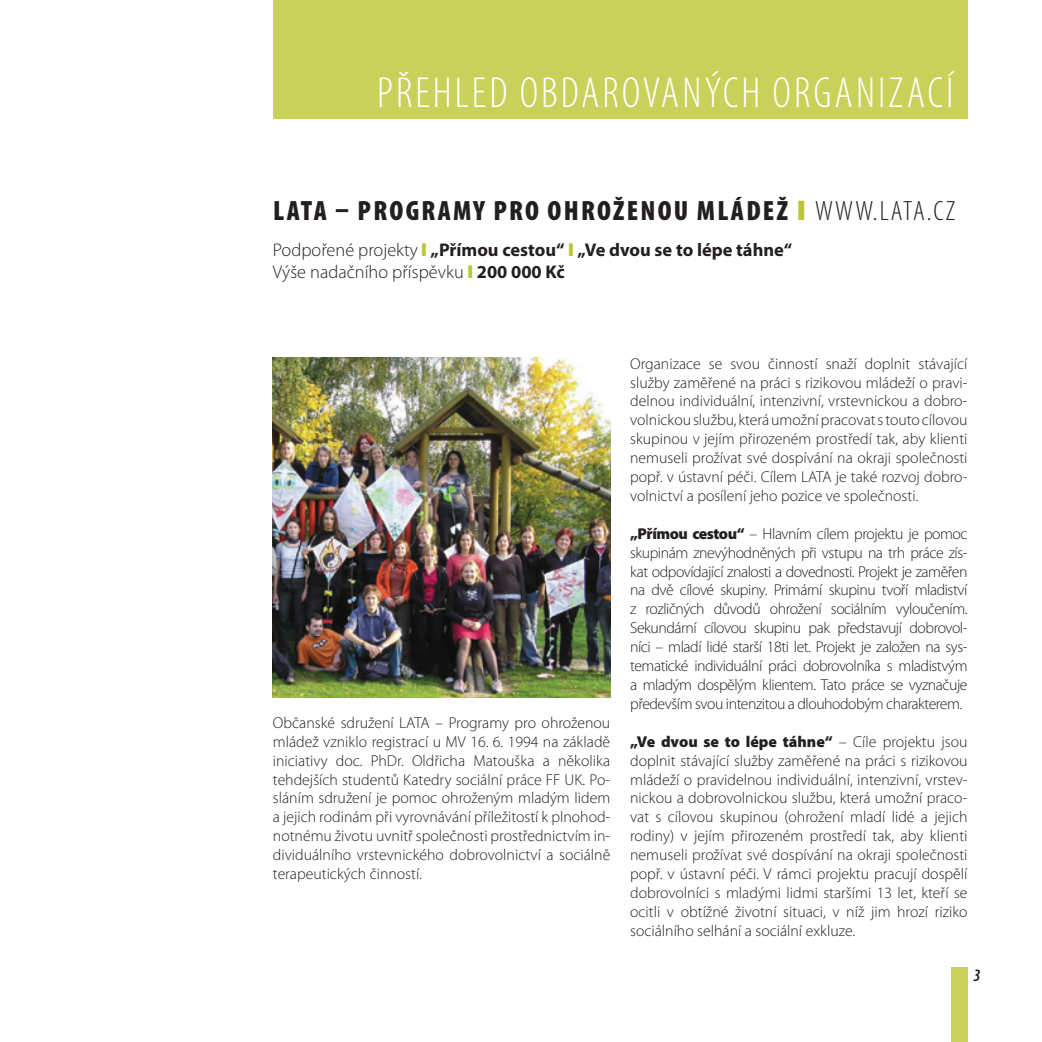
<style>
.page{position:relative;width:1042px;height:1042px;background:#fff}
.page>*{position:absolute;margin:0;border:0;box-sizing:border-box;transform-origin:0 0}
.t1{font:300 condensed 43.75px "Myriad Pro";letter-spacing:.07em;color:#fff}
.t2{font:900 condensed 28px "Myriad Pro";letter-spacing:.08em;color:#231f20}
.t3{font:700 18.38px "Myriad Pro";color:#231f20}
.t4{font:300 18.38px "Myriad Pro";color:#231f20}
.t5{font:italic 600 condensed 17.5px "Myriad Pro";color:#231f20}
.t6{font:300 15.75px/18.9px "Myriad Pro";color:#231f20;text-align:justify}
.s1{color:#bcc631}
.s2{font-weight:300}
.s3{font-weight:700}
.s4{font-weight:900}
</style>
<div class="page">
<div style="left:273px;top:0;width:694px;height:119px;background:#c9d15a"></div>
<div style="left:951px;top:967px;width:16px;height:75px;background:#c9d15a"></div>
<img style="left:273px;top:357px;width:337px;height:340px">
<p class="t1" style="left:377px;top:67px;width:578px">PŘEHLED OBDAROVANÝCH ORGANIZACÍ</p>
<p class="t2" style="left:273px;top:192px;width:684px">LATA – PROGRAMY PRO OHROŽENOU MLÁDEŽ <span class="s1">❙</span> <span class="s2">WWW.LATA.CZ</span></p>
<p class="t3" style="left:273px;top:238px;width:521px"><span class="s2">Podpořené projekty</span> <span class="s1">❙</span> „Přímou cestou“ <span class="s1">❙</span> „Ve dvou se to lépe táhne“</p>
<p class="t4" style="left:273px;top:261px;width:293px">Výše nadačního příspěvku <span class="s1">❙</span> <span class="s3">200 000 Kč</span></p>
<p class="t6" style="left:273px;top:713px;width:339px">Občanské sdružení LATA – Programy pro ohroženou mládež vzniklo registrací u MV 16. 6. 1994 na základě iniciativy doc. PhDr. Oldřicha Matouška a několika tehdejších studentů Katedry sociální práce FF UK. Po&shy;sláním sdružení je pomoc ohroženým mladým lidem a jejich rodinám při vyrovnávání příležitostí k plnohod&shy;notnému životu uvnitř společnosti prostřednictvím in&shy;dividuálního vrstevnického dobrovolnictví a sociálně terapeutických činností.</p>
<p class="t6" style="left:630px;top:354px;width:339px">Organizace se svou činností snaží doplnit stávající služby zaměřené na práci s rizikovou mládeží o pravi&shy;delnou individuální, intenzivní, vrstevnickou a dobro&shy;volnickou službu, která umožní pracovat s touto cílovou skupinou v jejím přirozeném prostředí tak, aby klienti nemuseli prožívat své dospívání na okraji společnosti popř. v ústavní péči. Cílem LATA je také rozvoj dobro&shy;volnictví a posílení jeho pozice ve společnosti.</p>
<p class="t6" style="left:630px;top:524px;width:339px"><span class="s4">„Přímou cestou“</span> – Hlavním cílem projektu je pomoc skupinám znevýhodněných při vstupu na trh práce zís&shy;kat odpovídající znalosti a dovednosti. Projekt je zaměřen na dvě cílové skupiny. Primární skupinu tvoří mladiství</p>
<p class="t6" style="left:630px;top:599px;width:339px">z rozličných důvodů ohrožení sociálním vyloučením.<br>Sekundární cílovou skupinu pak představují dobrovol&shy;níci – mladí lidé starší 18ti let. Projekt je založen na sys&shy;tematické individuální práci dobrovolníka s mladistvým a mladým dospělým klientem. Tato práce se vyznačuje především svou intenzitou a dlouhodobým charakterem.</p>
<p class="t6" style="left:630px;top:732px;width:339px;text-align:left"><span class="s4">„Ve dvou se to lépe táhne“</span> – Cíle projektu jsou doplnit stávající služby zaměřené na práci s rizikovou mládeží o pravidelnou individuální, intenzivní, vrstev&shy;nickou a dobrovolnickou službu, která umožní praco----- vat s cílovou skupinou (ohrožení mladí lidé a jejich rodiny) v jejím přirozeném prostředí tak, aby klienti nemuseli prožívat své dospívání na okraji společnosti popř. v ústavní péči. V rámci projektu pracují dospělí dobrovolníci s mladými lidmi staršími 13 let, kteří se ocitli v obtížné životní situaci, v níž jim hrozí riziko sociálního selhání a sociální exkluze.</p>
<p class="t5" style="left:973px;top:964px;width:9px">3</p>
</div>
